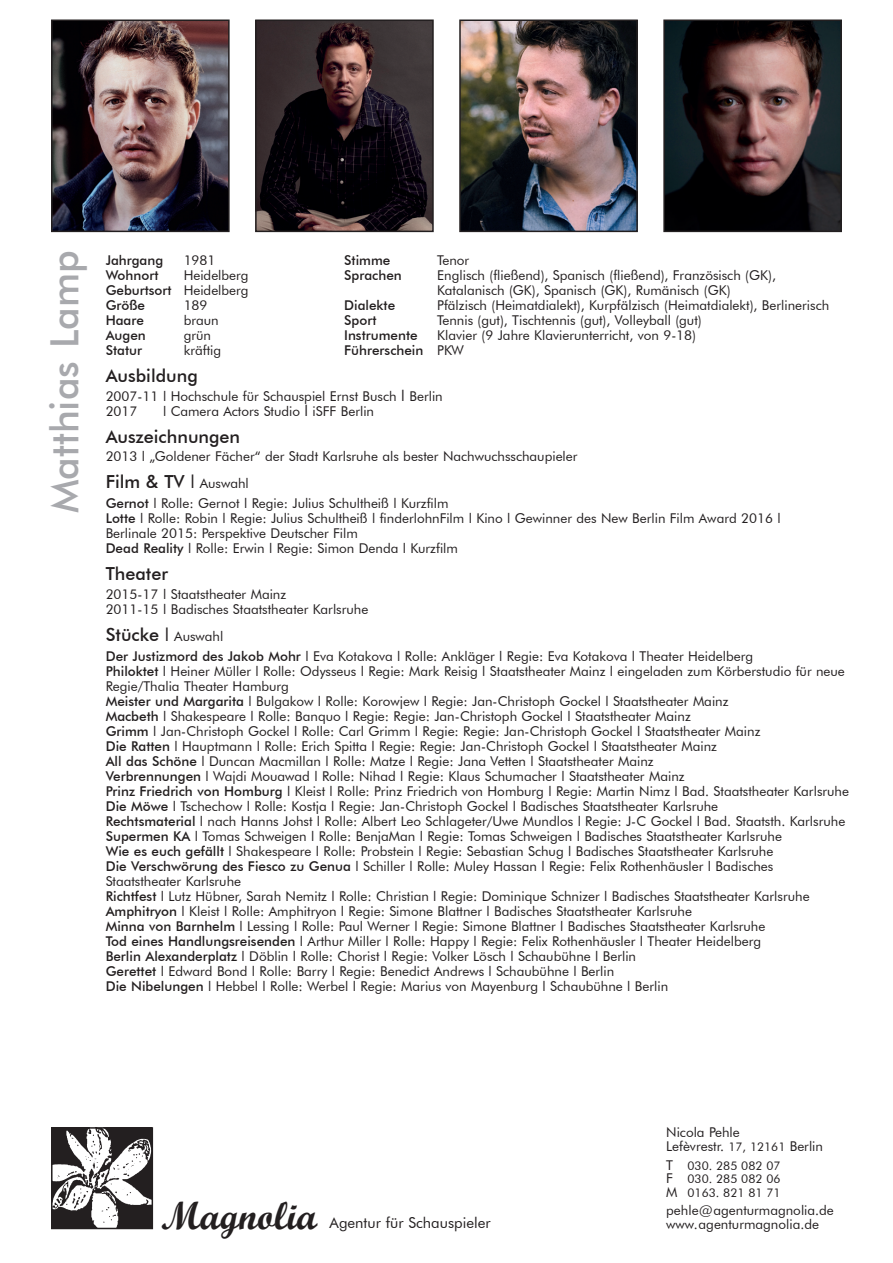
<style>
.page{position:relative;width:893px;height:1263px;background:#fff}
.page>*{position:absolute;margin:0;border:0;box-sizing:border-box;transform-origin:0 0}
.t1{font:500 39px "Futura BT";color:#a8a9ad}
.t2{font:39px "Script MT Bold";color:#231f20}
.t3{font:500 18px "Futura BT";color:#231f20}
.t4{font:15px "Futura BT";color:#231f20}
.t5{font:13.5px/15px "Futura BT";color:#231f20}
.t6{font:500 13.5px "Futura BT";color:#231f20}
.t7{font:12px/13.5px "Futura BT";color:#231f20;text-align:justify}
.s1{font-weight:400}
.s2{font-size:15px}
.s3{font-weight:400;font-size:13.5px}
.s4{font-weight:500}
.s5{font-weight:500;font-size:18px}
.s6{font-size:18px}
.s7{font-size:12px}
.s8{font-size:13.5px}
</style>
<div class="page">
<img style="left:54px;top:23px;width:173px;height:206px">
<div style="left:51px;top:20px;width:179px;height:212px;border:2px solid #231f20"></div>
<img style="left:258px;top:23px;width:173px;height:206px">
<div style="left:255px;top:20px;width:179px;height:212px;border:2px solid #231f20"></div>
<img style="left:462px;top:23px;width:173px;height:206px">
<div style="left:459px;top:20px;width:179px;height:212px;border:2px solid #231f20"></div>
<img style="left:666px;top:23px;width:173px;height:206px">
<div style="left:663px;top:20px;width:179px;height:212px;border:2px solid #231f20"></div>
<img style="left:54px;top:1130px;width:96px;height:96px">
<div style="left:51px;top:1127px;width:102px;height:102px;border:2px solid #231f20"></div>
<h1 class="t1" style="left:41px;top:513px;width:265px;rotate:-90deg">Matthias Lamp</h1>
<p class="t6" style="left:106px;top:252px;width:59px">Jahrgang</p>
<p class="t5" style="left:184px;top:252px;width:33px">1981</p>
<p class="t6" style="left:344px;top:252px;width:48px">Stimme</p>
<p class="t5" style="left:437px;top:252px;width:34px">Tenor</p>
<p class="t6" style="left:106px;top:267px;width:54px">Wohnort</p>
<p class="t5" style="left:184px;top:267px;width:66px">Heidelberg</p>
<p class="t6" style="left:344px;top:267px;width:59px">Sprachen</p>
<p class="t5" style="left:437px;top:267px;width:340px">Englisch (fließend), Spanisch (fließend), Französisch (GK),</p>
<p class="t6" style="left:106px;top:282px;width:144px">Geburtsort <span class="s1">Heidelberg</span></p>
<p class="t5" style="left:437px;top:282px;width:295px">Katalanisch (GK), Spanisch (GK), Rumänisch (GK)</p>
<p class="t6" style="left:106px;top:297px;width:41px">Größe</p>
<p class="t5" style="left:184px;top:297px;width:25px">189</p>
<p class="t6" style="left:344px;top:297px;width:52px">Dialekte</p>
<p class="t5" style="left:437px;top:297px;width:394px">Pfälzisch (Heimatdialekt), Kurpfälzisch (Heimatdialekt), Berlinerisch</p>
<p class="t6" style="left:106px;top:312px;width:40px">Haare</p>
<p class="t5" style="left:184px;top:312px;width:37px">braun</p>
<p class="t6" style="left:344px;top:312px;width:34px">Sport</p>
<p class="t5" style="left:437px;top:312px;width:266px">Tennis (gut), Tischtennis (gut), Volleyball (gut)</p>
<p class="t6" style="left:106px;top:327px;width:42px">Augen</p>
<p class="t5" style="left:184px;top:327px;width:29px">grün</p>
<p class="t6" style="left:344px;top:327px;width:75px">Instrumente</p>
<p class="t5" style="left:437px;top:327px;width:260px">Klavier (9 Jahre Klavierunterricht, von 9-18)</p>
<p class="t6" style="left:106px;top:342px;width:38px">Statur</p>
<p class="t5" style="left:184px;top:342px;width:39px">kräftig</p>
<p class="t6" style="left:344px;top:342px;width:121px">Führerschein <span class="s1">PKW</span></p>
<h2 class="t3" style="left:106px;top:365px;width:94px">Ausbildung</h2>
<p class="t5" style="left:106px;top:389px;width:339px">2007-11 l Hochschule für Schauspiel Ernst Busch <span class="s2">l</span> Berlin<br>2017</p>
<p class="t5" style="left:163px;top:404px;width:213px">l Camera Actors Studio <span class="s2">l</span> iSFF Berlin</p>
<h2 class="t3" style="left:106px;top:426px;width:136px">Auszeichnungen</h2>
<p class="t5" style="left:106px;top:449px;width:473px">2013 l „Goldener Fächer“ der Stadt Karlsruhe als bester Nachwuchsschaupieler</p>
<h2 class="t3" style="left:106px;top:471px;width:145px">Film &amp; TV <span class="s1">l</span> <span class="s3">Auswahl</span></h2>
<p class="t5" style="left:106px;top:495px;width:676px"><span class="s4">Gernot</span> l Rolle: Gernot l Regie: Julius Schultheiß l Kurzfilm<br><span class="s4">Lotte</span> l Rolle: Robin l Regie: Julius Schultheiß l finderlohnFilm l Kino l Gewinner des New Berlin Film Award 2016 l Berlinale 2015: Perspektive Deutscher Film<br><span class="s4">Dead Reality</span> l Rolle: Erwin l Regie: Simon Denda l Kurzfilm</p>
<h2 class="t3" style="left:106px;top:563px;width:64px">Theater</h2>
<p class="t5" style="left:106px;top:587px;width:264px">2015-17 l Staatstheater Mainz<br>2011-15 l Badisches Staatstheater Karlsruhe</p>
<p class="t5" style="left:106px;top:627px;width:649px;line-height:19.5px"><span class="s5">Stücke</span> <span class="s6">l</span> Auswahl<br><span class="s4">Der Justizmord des Jakob Mohr</span> l Eva Kotakova l Rolle: Ankläger l Regie: Eva Kotakova l Theater Heidelberg</p>
<p class="t5" style="left:106px;top:663px;width:745px"><span class="s4">Philoktet</span> l Heiner Müller l Rolle: Odysseus l Regie: Mark Reisig l Staatstheater Mainz l eingeladen zum Körberstudio für neue Regie/Thalia Theater Hamburg<br><span class="s4">Meister und Margarita</span> l Bulgakow l Rolle: Korowjew l Regie: Jan-Christoph Gockel l Staatstheater Mainz<br><span class="s4">Macbeth</span> l Shakespeare l Rolle: Banquo l Regie: Regie: Jan-Christoph Gockel l Staatstheater Mainz<br><span class="s4">Grimm</span> l Jan-Christoph Gockel l Rolle: Carl Grimm l Regie: Regie: Jan-Christoph Gockel l Staatstheater Mainz<br><span class="s4">Die Ratten</span> l Hauptmann l Rolle: Erich Spitta l Regie: Regie: Jan-Christoph Gockel l Staatstheater Mainz<br><span class="s4">All das Schöne</span> l Duncan Macmillan l Rolle: Matze l Regie: Jana Vetten l Staatstheater Mainz<br><span class="s4">Verbrennungen</span> l Wajdi Mouawad l Rolle: Nihad l Regie: Klaus Schumacher l Staatstheater Mainz<br><span class="s4">Prinz Friedrich von Homburg</span> l Kleist l Rolle: Prinz Friedrich von Homburg l Regie: Martin Nimz l Bad. Staatstheater Karlsruhe <span class="s4">Die Möwe</span> l Tschechow l Rolle: Kostja l Regie: Jan-Christoph Gockel l Badisches Staatstheater Karlsruhe<br><span class="s4">Rechtsmaterial</span> l nach Hanns Johst l Rolle: Albert Leo Schlageter/Uwe Mundlos l Regie: J-C Gockel l Bad. Staatsth. Karlsruhe <span class="s4">Supermen KA</span> l Tomas Schweigen l Rolle: BenjaMan l Regie: Tomas Schweigen l Badisches Staatstheater Karlsruhe<br><span class="s4">Wie es euch gefällt</span> l Shakespeare l Rolle: Probstein l Regie: Sebastian Schug l Badisches Staatstheater Karlsruhe<br><span class="s4">Die Verschwörung des Fiesco zu Genua</span> l Schiller l Rolle: Muley Hassan l Regie: Felix Rothenhäusler l Badisches Staatstheater Karlsruhe<br><span class="s4">Richtfest</span> l Lutz Hübner, Sarah Nemitz l Rolle: Christian l Regie: Dominique Schnizer l Badisches Staatstheater Karlsruhe <span class="s4">Amphitryon</span> l Kleist l Rolle: Amphitryon l Regie: Simone Blattner l Badisches Staatstheater Karlsruhe<br><span class="s4">Minna von Barnhelm</span> l Lessing l Rolle: Paul Werner l Regie: Simone Blattner l Badisches Staatstheater Karlsruhe<br><span class="s4">Tod eines Handlungsreisenden</span> l Arthur Miller l Rolle: Happy l Regie: Felix Rothenhäusler l Theater Heidelberg<br><span class="s4">Berlin Alexanderplatz</span> l Döblin l Rolle: Chorist l Regie: Volker Lösch l Schaubühne l Berlin<br><span class="s4">Gerettet</span> l Edward Bond l Rolle: Barry l Regie: Benedict Andrews l Schaubühne l Berlin<br><span class="s4">Die Nibelungen</span> l Hebbel l Rolle: Werbel l Regie: Marius von Mayenburg l Schaubühne l Berlin</p>
<h1 class="t2" style="left:161px;top:1192px;width:158px">Magnolia</h1>
<p class="t5" style="left:666px;top:1126px;width:158px;line-height:13.5px">Nicola Pehle<br>Lefèvrestr. <span class="s7">17, 12161</span> Berlin</p>
<p class="t7" style="left:666px;top:1158px;width:116px"><span class="s8">T</span> 030. 285 082 07<br><span class="s8">F</span> 030. 285 082 06<br><span class="s8">M</span> 0163. 821 81 71</p>
<p class="t5" style="left:666px;top:1203px;width:169px">pehle@agenturmagnolia.de</p>
<p class="t4" style="left:330px;top:1214px;width:163px">Agentur für Schauspieler</p>
<p class="t5" style="left:666px;top:1216px;width:154px">www.agenturmagnolia.de</p>
</div>
